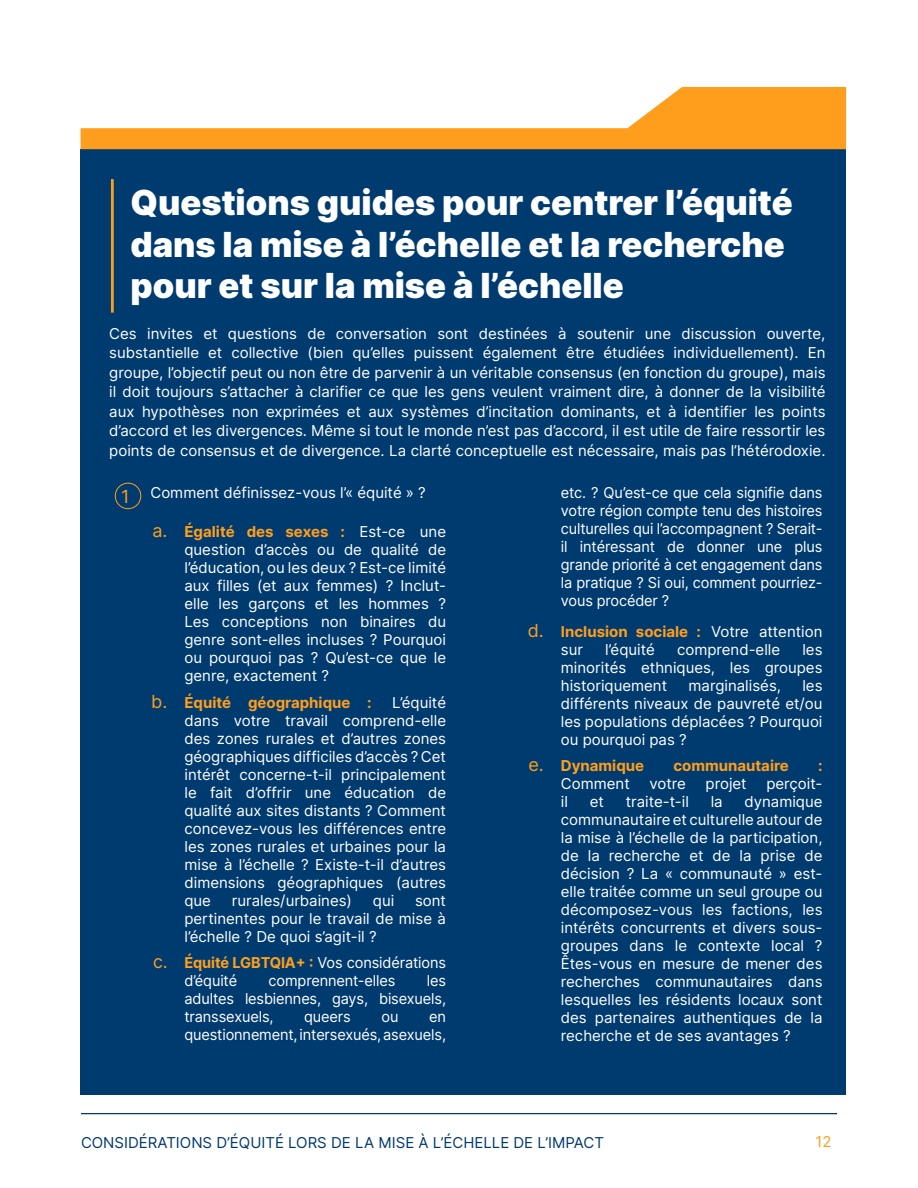
<style>
.page{position:relative;width:918px;height:1188px;background:#fff}
.page>*{position:absolute;margin:0;border:0;box-sizing:border-box;transform-origin:0 0}
.heading_1{font:900 34.5px/41.4px "Inter";color:#fff}
.t1{font:18px "Inter";color:#ff9e1b}
.Body_Text{font:15px/18px "Inter";color:#fff;text-align:justify}
.t2{font:700 15px/18px "Inter";color:#ff9e1b}
.t3{font:15px "Inter";color:#003a70}
.t4{font:15px "Inter";color:#ff9e1c}
.s1{font-size:18px;color:#ff9e1b}
.s2{font-weight:700;color:#ff9e1b}
.s3{font-weight:400;font-size:18px}
.s4{font-weight:400;color:#fff}
</style>
<div class="page">
<hr style="left:81px;top:1113px;width:756px;height:1px;background:#003a70">
<div style="left:81px;top:149px;width:765px;height:946px;background:#003b70"></div>
<svg style="left:81px;top:87px;width:765px;height:62px"></svg>
<hr style="left:111px;top:179px;width:3px;height:134px;background:#ff9e1b">
<div style="left:115px;top:483px;width:26px;height:26px;border:1px solid #ff9e1b;border-radius:50%"></div>
<p class="heading_1" style="left:131px;top:181px;width:664px">Questions guides pour centrer l’équité dans la mise à l’échelle et la recherche pour et sur la mise à l’échelle</p>
<p class="Body_Text" style="left:109px;top:323px;width:718px;line-height:19.5px">Ces invites et questions de conversation sont destinées à soutenir une discussion ouverte, substantielle et collective (bien qu’elles puissent également être étudiées individuellement). En groupe, l’objectif peut ou non être de parvenir à un véritable consensus (en fonction du groupe), mais il doit toujours s’attacher à clarifier ce que les gens veulent vraiment dire, à donner de la visibilité aux hypothèses non exprimées et aux systèmes d’incitation dominants, et à identifier les points d’accord et les divergences. Même si tout le monde n’est pas d’accord, il est utile de faire ressortir les points de consensus et de divergence. La clarté conceptuelle est nécessaire, mais pas l’hétérodoxie.</p>
<p class="t1" style="left:121px;top:483px;width:10px">1</p>
<p class="Body_Text" style="left:150px;top:483px;width:277px">Comment définissez-vous l’« équité » ?</p>
<p class="Body_Text" style="left:184px;top:522px;width:263px;text-indent:-32px"><span class="s1">a.</span> <span class="s2">Égalité des sexes :</span> Est-ce une question d’accès ou de qualité de l’éducation, ou les deux ? Est-ce limité aux filles (et aux femmes) ? Inclut&shy;elle les garçons et les hommes ?<br>Les conceptions non binaires du genre sont-elles incluses ? Pourquoi ou pourquoi pas ? Qu’est-ce que le genre, exactement ?</p>
<p class="t2" style="left:151px;top:693px;width:222px"><span class="s3">b.</span> Équité géographique :</p>
<p class="Body_Text" style="left:561px;top:483px;width:263px">etc. ? Qu’est-ce que cela signifie dans votre région compte tenu des histoires culturelles qui l’accompagnent ? Serait&shy;il intéressant de donner une plus grande priorité à cet engagement dans la pratique ? Si oui, comment pourriez&shy;vous procéder ?</p>
<p class="t2" style="left:561px;top:622px;width:263px;text-indent:-33px"><span class="s3">d.</span> Inclusion sociale : <span class="s4">Votre attention sur</span></p>
<p class="Body_Text" style="left:605px;top:640px;width:51px">l’équité</p>
<p class="Body_Text" style="left:677px;top:640px;width:105px">comprend-elle</p>
<p class="Body_Text" style="left:561px;top:640px;width:263px;text-indent:242px">les minorités ethniques, les groupes historiquement</p>
<p class="Body_Text" style="left:689px;top:676px;width:94px">marginalisés,</p>
<p class="Body_Text" style="left:561px;top:676px;width:263px;text-indent:242px">les différents niveaux de pauvreté et/ou les populations déplacées ? Pourquoi ou pourquoi pas ?</p>
<p class="t2" style="left:528px;top:757px;width:117px"><span class="s3">e.</span> Dynamique</p>
<p class="t2" style="left:673px;top:757px;width:117px">communautaire</p>
<p class="t2" style="left:818px;top:757px;width:6px">:</p>
<p class="Body_Text" style="left:561px;top:775px;width:70px">Comment</p>
<p class="Body_Text" style="left:649px;top:775px;width:38px">votre</p>
<p class="Body_Text" style="left:706px;top:775px;width:43px">projet</p>
<p class="Body_Text" style="left:766px;top:775px;width:58px">perçoit-</p>
<p class="Body_Text" style="left:561px;top:793px;width:9px">il</p>
<p class="Body_Text" style="left:590px;top:793px;width:16px">et</p>
<p class="Body_Text" style="left:626px;top:793px;width:65px">traite-t-il</p>
<p class="Body_Text" style="left:711px;top:793px;width:14px">la</p>
<p class="Body_Text" style="left:184px;top:693px;width:263px;text-indent:208px">L’équité dans votre travail comprend-elle des zones rurales et d’autres zones géographiques difficiles d’accès ? Cet intérêt concerne-t-il principalement le fait d’offrir une éducation de qualité aux sites distants ? Comment concevez-vous les différences entre les zones rurales et urbaines pour la mise à l’échelle ? Existe-t-il d’autres dimensions géographiques (autres que</p>
<p class="Body_Text" style="left:561px;top:793px;width:263px;text-indent:184px">dynamique communautaire et culturelle autour de la mise à l’échelle de la participation, de la recherche et de la prise de décision ? La « communauté » est&shy;elle traitée comme un seul groupe ou décomposez-vous les factions, les intérêts concurrents et divers sous&shy;groupes dans le contexte local ?<br>Êtes-vous en mesure de mener des recherches communautaires dans lesquelles les résidents locaux sont des partenaires authentiques de la recherche et de ses avantages ?</p>
<p class="Body_Text" style="left:232px;top:891px;width:122px">rurales/urbaines)</p>
<p class="Body_Text" style="left:373px;top:891px;width:23px">qui</p>
<p class="Body_Text" style="left:184px;top:891px;width:263px;text-indent:231px">sont pertinentes pour le travail de mise à l’échelle ? De quoi s’agit-il ?</p>
<p class="Body_Text" style="left:184px;top:953px;width:263px;text-indent:-31px"><span class="s1">c.</span> <span class="s2">Équité LGBTQIA+ :</span> Vos considérations d’équité</p>
<p class="Body_Text" style="left:184px;top:971px;width:263px;text-indent:242px">les adultes lesbiennes, gays, bisexuels, transsexuels,</p>
<p class="Body_Text" style="left:269px;top:971px;width:128px">comprennent-elles</p>
<p class="Body_Text" style="left:304px;top:1007px;width:48px">queers</p>
<p class="Body_Text" style="left:382px;top:1007px;width:18px">ou</p>
<p class="Body_Text" style="left:184px;top:1007px;width:263px;text-align:right">en<br>questionnement, intersexués, asexuels,</p>
<p class="t3" style="left:81px;top:1132px;width:525px">CONSIDÉRATIONS D’ÉQUITÉ LORS DE LA MISE À L’ÉCHELLE DE L’IMPACT</p>
<p class="t4" style="left:815px;top:1130px;width:18px">12</p>
</div>
